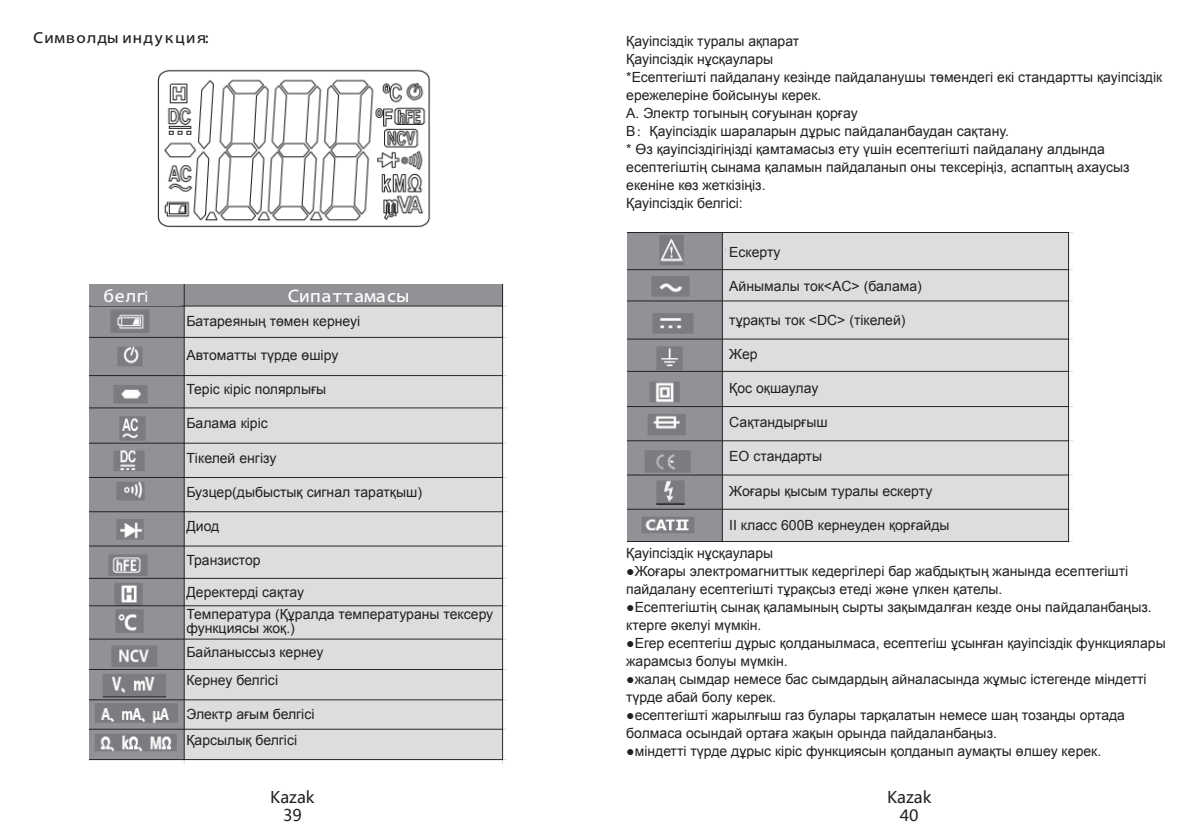
<style>
.page{position:relative;width:1191px;height:840px;background:#fff}
.page>*{position:absolute;margin:0;border:0;box-sizing:border-box;transform-origin:0 0}
.t1{font:16px "Calibri Bold G Bpc EUC H";letter-spacing:-.32em;color:#fff}
.t2{font:16px/18px "Microsoft Ya Hei";color:#231f20;text-align:center}
.t3{font:15.4px "Microsoft Ya Hei";color:#231f20;scale:1.04 1}
.t4{font:14px/18px "Arial";color:#231f20}
.t5{font:14px "Calibri Bold G Bpc EUC H";letter-spacing:-.24em;color:#231f20}
.s1{font-family:"Myriad Pro"}
.s2{font-family:"Adobe Song Std";font-weight:300}
</style>
<div class="page">
<img style="left:157px;top:69px;width:274px;height:159px">
<img style="left:89px;top:285px;width:417px;height:477px">
<img style="left:627px;top:232px;width:445px;height:310px">
<div style="left:186px;top:607px;width:313px;height:30px;background:#dcdddf"></div>
<div style="left:185px;top:313px;width:118px;height:22px;background:#dcdddf"></div>
<div style="left:185px;top:346px;width:196px;height:22px;background:#dcdddf"></div>
<div style="left:185px;top:381px;width:196px;height:22px;background:#dcdddf"></div>
<div style="left:185px;top:415px;width:196px;height:23px;background:#dcdddf"></div>
<div style="left:185px;top:450px;width:196px;height:22px;background:#dcdddf"></div>
<div style="left:185px;top:482px;width:196px;height:22px;background:#dcdddf"></div>
<div style="left:185px;top:516px;width:196px;height:22px;background:#dcdddf"></div>
<div style="left:185px;top:551px;width:196px;height:22px;background:#dcdddf"></div>
<div style="left:185px;top:580px;width:196px;height:22px;background:#dcdddf"></div>
<div style="left:290px;top:286px;width:102px;height:18px;background:#909295"></div>
<div style="left:91px;top:286px;width:90px;height:20px;background:#909295"></div>
<div style="left:185px;top:642px;width:196px;height:22px;background:#dcdddf"></div>
<div style="left:185px;top:674px;width:196px;height:22px;background:#dcdddf"></div>
<div style="left:185px;top:702px;width:196px;height:22px;background:#dcdddf"></div>
<div style="left:185px;top:734px;width:196px;height:22px;background:#dcdddf"></div>
<div style="left:726px;top:242px;width:90px;height:22px;background:#dcdddf"></div>
<div style="left:725px;top:275px;width:134px;height:21px;background:#dcdddf"></div>
<div style="left:725px;top:310px;width:134px;height:22px;background:#dcdddf"></div>
<div style="left:725px;top:346px;width:134px;height:21px;background:#dcdddf"></div>
<div style="left:725px;top:377px;width:146px;height:22px;background:#dcdddf"></div>
<div style="left:725px;top:411px;width:146px;height:22px;background:#dcdddf"></div>
<div style="left:725px;top:447px;width:227px;height:22px;background:#dcdddf"></div>
<div style="left:725px;top:480px;width:227px;height:22px;background:#dcdddf"></div>
<div style="left:725px;top:516px;width:327px;height:21px;background:#dcdddf"></div>
<p class="t5" style="left:31px;top:29px;width:179px">Символды индукция:</p>
<p class="t1" style="left:101px;top:286px;width:50px">белг<span class="s1">і</span></p>
<p class="t1" style="left:286px;top:286px;width:126px">Сипаттамасы</p>
<p class="t4" style="left:186px;top:312px;width:175px">Батареяның төмен кернеуі</p>
<p class="t4" style="left:186px;top:346px;width:153px">Автоматты түрде өшіру</p>
<p class="t4" style="left:186px;top:380px;width:141px">Теріс кіріс полярлығы</p>
<p class="t4" style="left:186px;top:414px;width:83px">Балама кіріс</p>
<p class="t4" style="left:186px;top:448px;width:91px">Тікелей енгізу</p>
<p class="t4" style="left:186px;top:482px;width:237px">Бузцер(дыбыстық сигнaл таратқыш)</p>
<p class="t4" style="left:186px;top:516px;width:34px">Диод</p>
<p class="t4" style="left:186px;top:550px;width:76px">Транзистор</p>
<p class="t4" style="left:186px;top:580px;width:308px;line-height:22px">Деректерді сақтау<br>Температура (Құралда температураны тексеру</p>
<p class="t4" style="left:186px;top:615px;width:139px;line-height:24px">функциясы жоқ.)<br>Байланыссыз кернеу</p>
<p class="t4" style="left:186px;top:670px;width:93px">Кернеу белгісі</p>
<p class="t4" style="left:186px;top:700px;width:130px;line-height:26px">Электр aғым белгісі<br>Қарсылық белгісі</p>
<p class="t4" style="left:626px;top:32px;width:537px">Қауіпсіздік туралы ақпарат<br>Қауіпсіздік нұсқаулары<br>*Есептегішті пайдалану кезінде пайдаланушы төмендегі екі стандартты қауіпсіздік ережелеріне бойсынуы керек.<br>A. Электр тогының соғуынан қорғау<br>B<span class="s2">：</span>Қауіпсіздік шараларын дұрыс пайдаланбаудан сақтану.<br>* Өз қауіпсіздігіңізді қамтамасыз ету үшін есептегішті пайдалану алдында есептегіштің сынама қаламын пайдаланып оны тексеріңіз, аспаптың ахаусыз екеніне көз жеткізіңіз.<br>Қауіпсіздік белгісі:</p>
<p class="t4" style="left:729px;top:243px;width:53px">Ескерту</p>
<p class="t4" style="left:729px;top:277px;width:194px">Айнымалы ток&lt;AC&gt; (балама)</p>
<p class="t4" style="left:729px;top:311px;width:178px">тұрақты ток &lt;DC&gt; (тікелей)</p>
<p class="t4" style="left:729px;top:345px;width:30px">Жер</p>
<p class="t4" style="left:729px;top:379px;width:91px">Қос оқшаулау</p>
<p class="t4" style="left:729px;top:413px;width:100px">Сақтандырғыш</p>
<p class="t4" style="left:729px;top:447px;width:94px">ЕО стандарты</p>
<p class="t4" style="left:729px;top:481px;width:204px">Жоғары қысым туралы ескерту</p>
<p class="t4" style="left:729px;top:515px;width:222px">II класс 600В кернеуден қорғайды</p>
<p class="t4" style="left:626px;top:543px;width:148px">Қауіпсіздік нұсқаулары</p>
<p class="t4" style="left:626px;top:561px;width:503px">●Жоғары электромагниттык кедергілері бар жабдықтың жанында есептегішті пайдалану есептегішті тұрақсыз етеді жəне үлкен қателы.</p>
<p class="t4" style="left:626px;top:597px;width:527px">●Есептегіштің сынақ қаламының сырты зақымдалған кезде оны пайдаланбаңыз. ктерге əкелуі мүмкін.</p>
<p class="t4" style="left:626px;top:633px;width:541px">●Егер есептегіш дұрыс қолданылмаса, есептегіш ұсынған қауіпсіздік функциялары жарамсыз болуы мүмкін.</p>
<p class="t4" style="left:626px;top:669px;width:522px">●жалаң сымдар немесе бас сымдардың айналасында жұмыс істегенде міндетті түрде абай болу керек.</p>
<p class="t4" style="left:626px;top:705px;width:500px">●есептегішті жарылғыш газ булары тарқалатын немесе шаң тозаңды ортада болмаса осындай ортаға жақын орында пайдаланбаңыз.</p>
<p class="t4" style="left:626px;top:741px;width:476px">●міндетті түрде дұрыс кіріс функциясын қолданып аумақты өлшеу керек.</p>
<p class="t2" style="left:270px;top:787px;width:46px">Kazak<br>39</p>
<p class="t2" style="left:887px;top:787px;width:46px">Kazak</p>
<p class="t3" style="left:900px;top:804px;width:20px">40</p>
</div>
